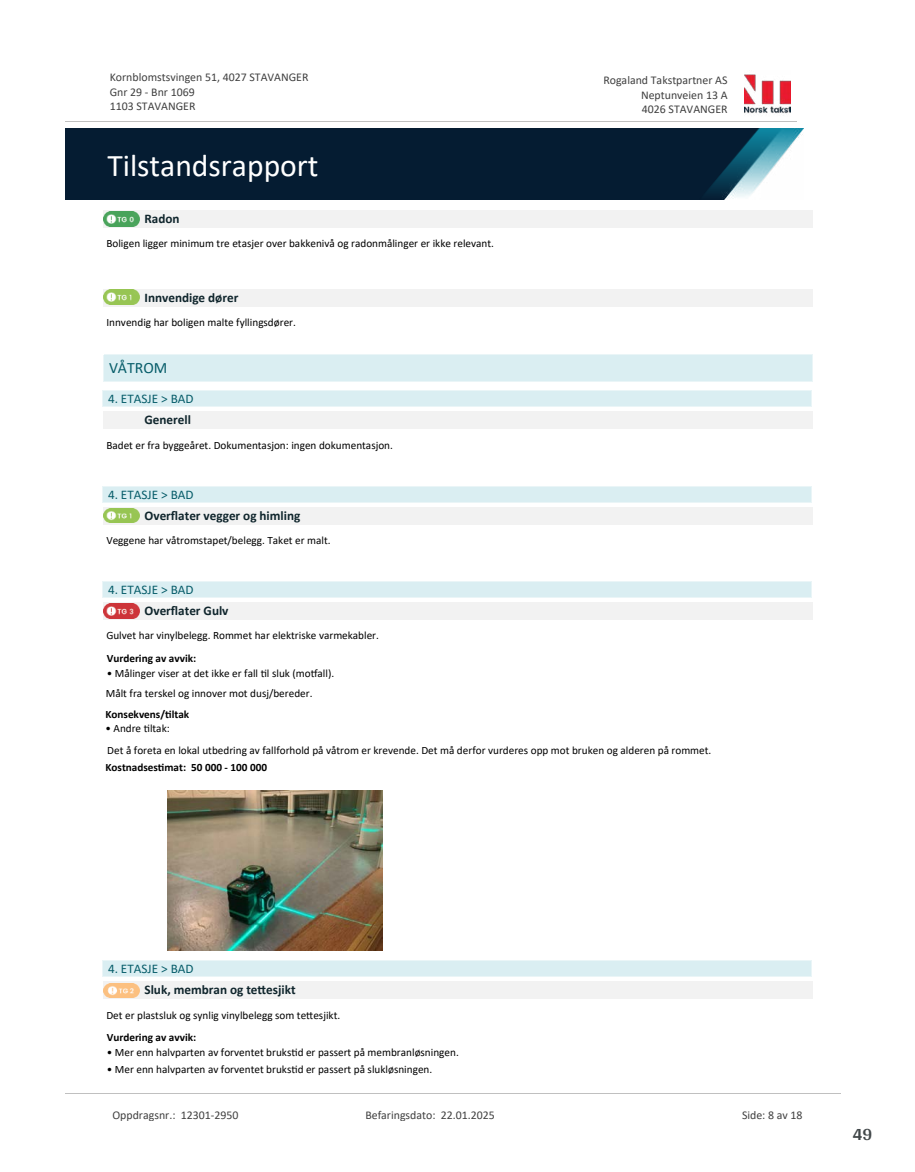
<style>
.page{position:relative;width:915px;height:1172px;background:#fff}
.page>*{position:absolute;margin:0;border:0;box-sizing:border-box;transform-origin:0 0}
.t1{font:31.65px "Calibri";color:#fff}
.t2{font:700 18px "Arya";color:#414749}
.t3{font:15.75px "Calibri";color:#065c69}
.t4{font:700 13.2px "Calibri";color:#0f252c}
.t5{font:13.2px "Calibri";color:#065c69}
.t6{font:11.85px/14.5px "Calibri";color:#404040}
.t7{font:11.25px/20.7px "Calibri";color:#000}
.t8{font:700 11.25px "Calibri";color:#000}
</style>
<div class="page">
<div style="left:104px;top:211px;width:708px;height:17px;background:#f2f2f2"></div>
<svg style="left:107px;top:211px;width:29px;height:16px"></svg>
<img style="left:104px;top:212px;width:35px;height:14px">
<div style="left:104px;top:289px;width:708px;height:17px;background:#f2f2f2"></div>
<svg style="left:107px;top:289px;width:29px;height:16px"></svg>
<img style="left:104px;top:290px;width:35px;height:14px">
<div style="left:104px;top:355px;width:708px;height:26px;background:#daeef2"></div>
<hr style="left:104px;top:355px;width:708px;height:1px;background:#eaf5f7">
<hr style="left:104px;top:381px;width:708px;height:1px;background:#eaf5f7">
<div style="left:104px;top:412px;width:708px;height:17px;background:#f2f2f2"></div>
<div style="left:103px;top:391px;width:708px;height:16px;background:#daeef2"></div>
<hr style="left:103px;top:391px;width:708px;height:1px;background:#eaf5f7">
<hr style="left:103px;top:407px;width:708px;height:1px;background:#eaf5f7">
<div style="left:104px;top:507px;width:708px;height:17px;background:#f2f2f2"></div>
<img style="left:104px;top:508px;width:35px;height:15px">
<div style="left:103px;top:486px;width:708px;height:16px;background:#daeef2"></div>
<hr style="left:103px;top:486px;width:708px;height:1px;background:#eaf5f7">
<hr style="left:103px;top:502px;width:708px;height:1px;background:#eaf5f7">
<div style="left:104px;top:602px;width:708px;height:18px;background:#f2f2f2"></div>
<svg style="left:107px;top:603px;width:29px;height:1px"></svg>
<img style="left:104px;top:604px;width:35px;height:15px">
<div style="left:103px;top:582px;width:708px;height:16px;background:#daeef2"></div>
<hr style="left:103px;top:581px;width:708px;height:1px;background:#eaf5f7">
<hr style="left:103px;top:597px;width:708px;height:1px;background:#eaf5f7">
<img style="left:168px;top:790px;width:214px;height:160px">
<div style="left:104px;top:982px;width:708px;height:17px;background:#f2f2f2"></div>
<img style="left:104px;top:983px;width:35px;height:15px">
<div style="left:103px;top:961px;width:708px;height:16px;background:#daeef2"></div>
<hr style="left:103px;top:961px;width:708px;height:1px;background:#eaf5f7">
<hr style="left:103px;top:977px;width:708px;height:1px;background:#eaf5f7">
<img style="left:744px;top:74px;width:46px;height:40px">
<hr style="left:65px;top:121px;width:731px;height:1px;background:#c0c0c0">
<img style="left:65px;top:129px;width:738px;height:71px">
<hr style="left:65px;top:1093px;width:775px;height:1px;background:#c0c0c0">
<p class="t6" style="left:110px;top:70px;width:200px">Kornblomstsvingen 51, 4027 STAVANGER<br>Gnr 29 - Bnr 1069<br>1103 STAVANGER</p>
<p class="t6" style="left:603px;top:73px;width:126px">Rogaland Takstpartner AS</p>
<p class="t6" style="left:641px;top:87px;width:88px">Neptunveien 13 A</p>
<p class="t6" style="left:641px;top:102px;width:87px">4026 STAVANGER</p>
<h1 class="t1" style="left:107px;top:143px;width:213px">Tilstandsrapport</h1>
<p class="t4" style="left:144px;top:209px;width:37px">Radon</p>
<p class="t7" style="left:106px;top:233px;width:389px">Boligen ligger minimum tre etasjer over bakkenivå og radonmålinger er ikke relevant.</p>
<p class="t4" style="left:144px;top:288px;width:95px">Innvendige dører</p>
<p class="t7" style="left:106px;top:312px;width:191px">Innvendig har boligen malte fyllingsdører.</p>
<h3 class="t3" style="left:109px;top:357px;width:60px">VÅTROM</h3>
<p class="t5" style="left:108px;top:390px;width:87px">4. ETASJE &gt; BAD</p>
<p class="t4" style="left:144px;top:411px;width:48px">Generell</p>
<p class="t7" style="left:106px;top:434px;width:288px">Badet er fra byggeåret. Dokumentasjon: ingen dokumentasjon.</p>
<p class="t5" style="left:108px;top:485px;width:87px">4. ETASJE &gt; BAD</p>
<p class="t4" style="left:144px;top:506px;width:157px">Over昀氀ater vegger og himling</p>
<p class="t7" style="left:106px;top:529px;width:226px">Veggene har våtromstapet/belegg. Taket er malt.</p>
<p class="t5" style="left:108px;top:581px;width:87px">4. ETASJE &gt; BAD</p>
<p class="t4" style="left:144px;top:601px;width:85px">Over昀氀ater Gulv</p>
<p class="t7" style="left:106px;top:625px;width:274px">Gulvet har vinylbelegg. Rommet har elektriske varmekabler.</p>
<p class="t8" style="left:107px;top:650px;width:91px">Vurdering av avvik:</p>
<p class="t7" style="left:106px;top:662px;width:230px">• Målinger viser at det ikke er fall 琀椀l sluk (mo琀昀all).<br>Målt fra terskel og innover mot dusj/bereder.</p>
<p class="t8" style="left:105px;top:706px;width:85px">Konsekvens/琀椀ltak</p>
<p class="t7" style="left:105px;top:717px;width:607px;line-height:21.8px">• Andre 琀椀ltak:<br>Det å foreta en lokal utbedring av fallforhold på våtrom er krevende. Det må derfor vurderes opp mot bruken og alderen på rommet.</p>
<p class="t8" style="left:105px;top:759px;width:163px">Kostnadses琀椀mat: 50 000 - 100 000</p>
<p class="t5" style="left:108px;top:960px;width:87px">4. ETASJE &gt; BAD</p>
<p class="t4" style="left:144px;top:980px;width:152px">Sluk, membran og te琀琀esjikt</p>
<p class="t7" style="left:106px;top:1004px;width:235px">Det er plastsluk og synlig vinylbelegg som te琀琀esjikt.</p>
<p class="t8" style="left:107px;top:1030px;width:91px">Vurdering av avvik:</p>
<p class="t7" style="left:107px;top:1041px;width:353px">• Mer enn halvparten av forventet bruks琀椀d er passert på membranløsningen.</p>
<p class="t7" style="left:107px;top:1058px;width:327px">• Mer enn halvparten av forventet bruks琀椀d er passert på slukløsningen.</p>
<p class="t6" style="left:112px;top:1107px;width:127px">Oppdragsnr.: 12301-2950</p>
<p class="t6" style="left:365px;top:1107px;width:131px">Befaringsdato: 22.01.2025</p>
<p class="t6" style="left:741px;top:1107px;width:62px">Side: 8 av 18</p>
<h2 class="t2" style="left:852px;top:1123px;width:21px">49</h2>
</div>
